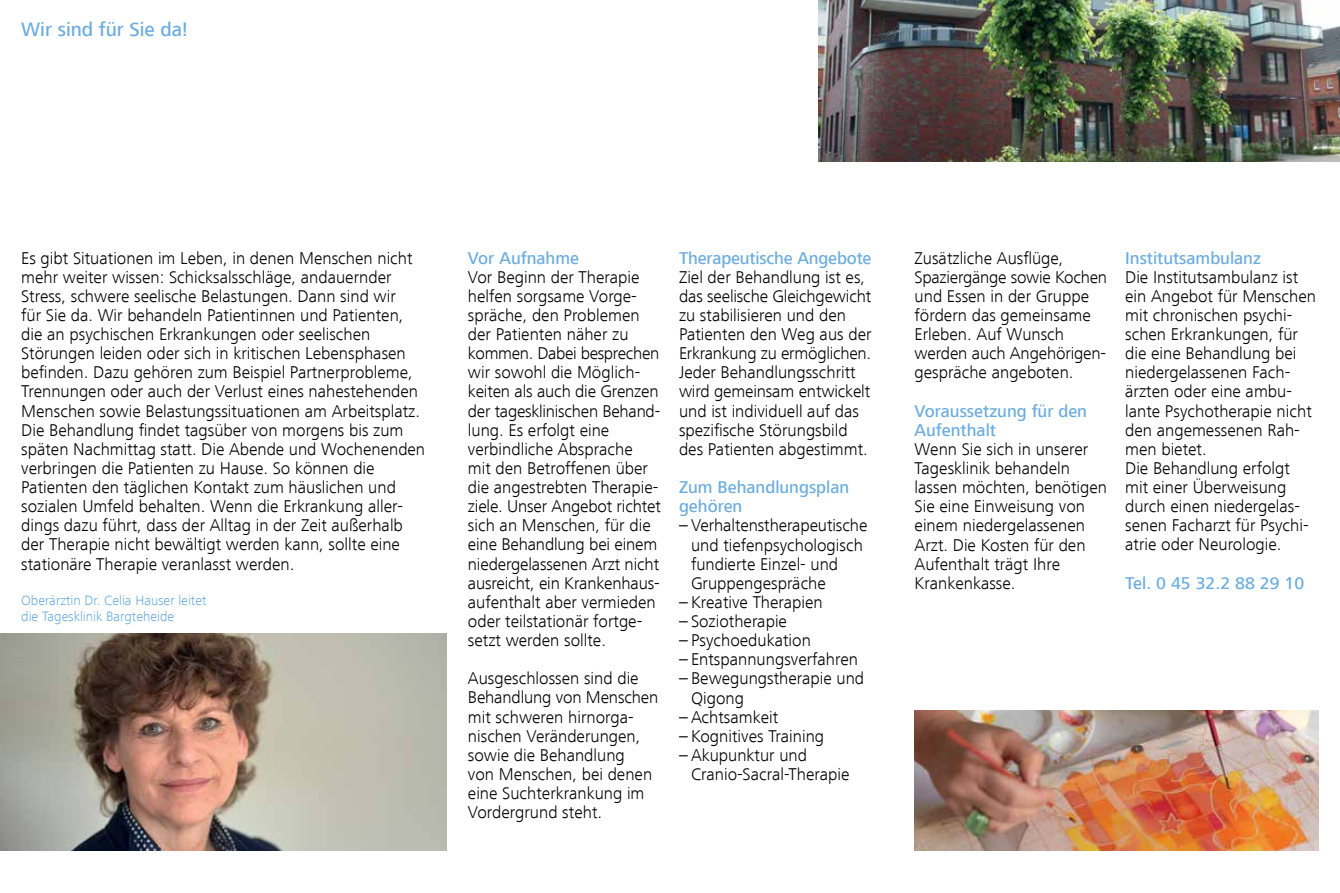
<style>
.page{position:relative;width:1340px;height:893px;background:#fff}
.page>*{position:absolute;margin:0;border:0;box-sizing:border-box;transform-origin:0 0}
.t1{font:500 20.1px "Frutiger Next LT";color:#6caddf}
.t2{font:300 17.55px/19.2px "Frutiger Next LT";color:#000}
.t3{font:500 17.55px/19.2px "Frutiger Next LT";color:#6caddf}
.t4{font:300 14.1px/15.3px "Frutiger Next LT";color:#6caddf}
</style>
<div class="page">
<img style="left:0;top:634px;width:446px;height:216px">
<img style="left:819px;top:0;width:520px;height:162px">
<img style="left:914px;top:710px;width:404px;height:140px">
<p class="t1" style="left:21px;top:18px;width:168px">Wir sind für Sie da!</p>
<p class="t2" style="left:21px;top:248px;width:405px">Es gibt Situationen im Leben, in denen Menschen nicht mehr weiter wissen: Schicksalsschläge, andauernder Stress, schwere seelische Belastungen. Dann sind wir<br>für Sie da. Wir behandeln Patientinnen und Patienten, die an psychischen Erkrankungen oder seelischen Störungen leiden oder sich in kritischen Lebensphasen befinden. Dazu gehören zum Beispiel Partnerprobleme, Trennungen oder auch der Verlust eines nahestehenden Menschen sowie Belastungssituationen am Arbeitsplatz.<br>Die Behandlung findet tagsüber von morgens bis zum späten Nachmittag statt. Die Abende und Wochenenden verbringen die Patienten zu Hause. So können die Patienten den täglichen Kontakt zum häuslichen und sozialen Umfeld behalten. Wenn die Erkrankung aller&shy;dings dazu führt, dass der Alltag in der Zeit außerhalb der Therapie nicht bewältigt werden kann, sollte eine stationäre Therapie veranlasst werden.</p>
<p class="t4" style="left:21px;top:593px;width:187px">Oberärztin Dr. Celia Hauser leitet die Tagesklinik Bargteheide</p>
<p class="t3" style="left:468px;top:248px;width:113px">Vor Aufnahme</p>
<p class="t2" style="left:468px;top:267px;width:194px">Vor Beginn der Therapie helfen sorgsame Vorge&shy;spräche, den Problemen der Patienten näher zu kommen. Dabei besprechen wir sowohl die Möglich&shy;keiten als auch die Grenzen der tagesklinischen Behand&shy;lung. Es erfolgt eine verbindliche Absprache<br>mit den Betroffenen über die angestrebten Therapie&shy;ziele. Unser Angebot richtet sich an Menschen, für die eine Behandlung bei einem niedergelassenen Arzt nicht ausreicht, ein Krankenhaus&shy;aufenthalt aber vermieden oder teilstationär fortge&shy;setzt werden sollte.</p>
<p class="t2" style="left:468px;top:669px;width:192px">Ausgeschlossen sind die<br>Behandlung von Menschen mit schweren hirnorga&shy;nischen Veränderungen, sowie die Behandlung<br>von Menschen, bei denen eine Suchterkrankung im<br>Vordergrund steht.</p>
<p class="t3" style="left:679px;top:248px;width:194px">Therapeutische Angebote</p>
<p class="t2" style="left:679px;top:267px;width:194px">Ziel der Behandlung ist es, das seelische Gleichgewicht zu stabilisieren und den<br>Patienten den Weg aus der<br>Erkrankung zu ermöglichen.<br>Jeder Behandlungsschritt wird gemeinsam entwickelt und ist individuell auf das spezifische Störungsbild des Patienten abgestimmt.</p>
<p class="t3" style="left:679px;top:478px;width:172px">Zum Behandlungsplan gehören</p>
<p class="t2" style="left:691px;top:516px;width:178px;text-indent:-12px">– Verhaltenstherapeutische und tiefenpsychologisch fundierte Einzel- und<br>Gruppengespräche</p>
<p class="t2" style="left:679px;top:592px;width:145px">– Kreative Therapien</p>
<p class="t2" style="left:679px;top:612px;width:109px">– Soziotherapie</p>
<p class="t2" style="left:679px;top:631px;width:133px">– Psychoedukation</p>
<p class="t2" style="left:679px;top:650px;width:181px">– Entspannungsverfahren</p>
<p class="t2" style="left:691px;top:669px;width:175px;text-indent:-12px">– Bewegungstherapie und<br>Qigong</p>
<p class="t2" style="left:679px;top:707px;width:101px">– Achtsamkeit</p>
<p class="t2" style="left:679px;top:726px;width:147px">– Kognitives Training</p>
<p class="t2" style="left:691px;top:746px;width:160px;text-indent:-12px">– Akupunktur und<br>Cranio-Sacral-Therapie</p>
<p class="t2" style="left:914px;top:248px;width:194px">Zusätzliche Ausflüge,<br>Spaziergänge sowie Kochen und Essen in der Gruppe fördern das gemeinsame<br>Erleben. Auf Wunsch werden auch Angehörigen&shy;gespräche angeboten.</p>
<p class="t3" style="left:914px;top:401px;width:174px">Voraussetzung für den<br>Aufenthalt</p>
<p class="t2" style="left:914px;top:440px;width:194px">Wenn Sie sich in unserer<br>Tagesklinik behandeln lassen möchten, benötigen<br>Sie eine Einweisung von einem niedergelassenen<br>Arzt. Die Kosten für den<br>Aufenthalt trägt Ihre<br>Krankenkasse.</p>
<p class="t3" style="left:1125px;top:248px;width:137px">Institutsambulanz</p>
<p class="t2" style="left:1125px;top:268px;width:192px">Die Institutsambulanz ist ein Angebot für Menschen mit chronischen psychi&shy;schen Erkrankungen, für die eine Behandlung bei niedergelassenen Fach&shy;ärzten oder eine ambu&shy;lante Psychotherapie nicht den angemessenen Rah&shy;men bietet.<br>Die Behandlung erfolgt mit einer Überweisung durch einen niedergelas&shy;senen Facharzt für Psychi&shy;atrie oder Neurologie.</p>
<p class="t3" style="left:1125px;top:573px;width:181px">Tel. 0 45 32.2 88 29 10</p>
</div>
